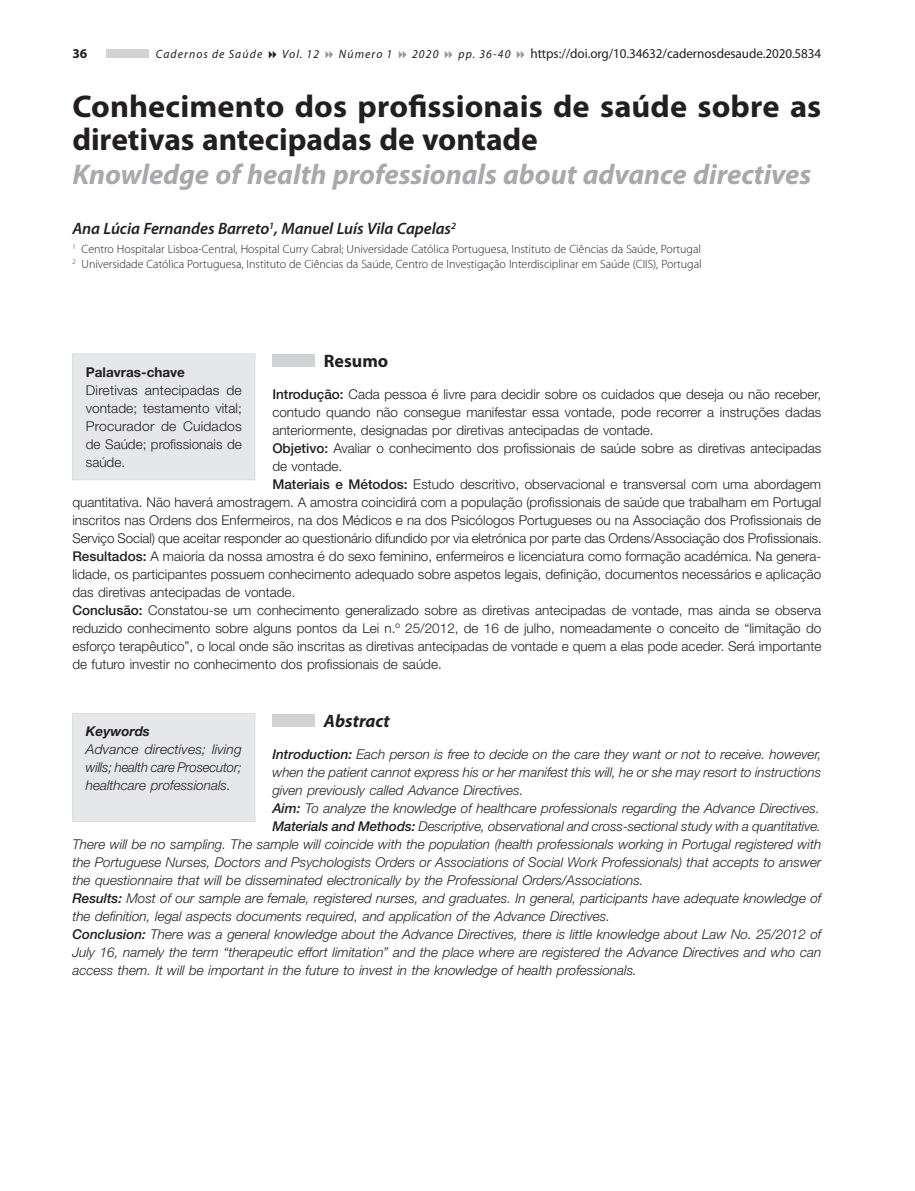
<style>
.page{position:relative;width:915px;height:1191px;background:#fff}
.page>*{position:absolute;margin:0;border:0;box-sizing:border-box;transform-origin:0 0}
.t1{font:700 31.5px/33px "Myriad Pro";color:#231f20}
.t2{font:italic 700 28.5px "Myriad Pro";color:#a8a9ad}
.t3{font:italic 700 18px "Myriad Pro";color:#231f20}
.t4{font:700 18px "Myriad Pro";color:#231f20}
.t5{font:italic 600 16.5px "Myriad Pro";letter-spacing:-.005em;color:#231f20}
.t6{font:300 13.5px/18px "Helvetica Neue LT Std";color:#231f20;text-align:justify}
.t7{font:italic 300 13.5px/18px "Helvetica Neue LT Std";color:#231f20;text-align:justify}
.t8{font:13.5px "Myriad Pro";letter-spacing:-.005em;color:#231f20}
.t9{font:700 13.5px "Helvetica Neue LT Std";color:#231f20}
.t10{font:italic 700 13.5px "Helvetica Neue LT Std";color:#231f20}
.t11{font:700 13.5px "Myriad Pro";color:#231f20}
.t12{font:300 12px/15px "Myriad Pro";letter-spacing:-.005em;color:#231f20}
.t13{font:italic 12px "Myriad Pro";letter-spacing:.095em;color:#231f20}
.s1{font-weight:500}
</style>
<div class="page">
<div style="left:106px;top:50px;width:43px;height:8px;background:#d1d2d4"></div>
<div style="left:272px;top:354px;width:43px;height:13px;background:#d1d2d4"></div>
<div style="left:272px;top:714px;width:43px;height:12px;background:#d1d2d4"></div>
<div style="left:73px;top:354px;width:182px;height:126px;background:#e6e7e9"></div>
<div style="left:72px;top:353px;width:183px;height:127px;border:1px solid #dcdddf"></div>
<div style="left:73px;top:713px;width:182px;height:108px;background:#e6e7e9"></div>
<div style="left:72px;top:713px;width:183px;height:109px;border:1px solid #dcdddf"></div>
<p class="t11" style="left:72px;top:46px;width:16px">36</p>
<p class="t13" style="left:156px;top:48px;width:108px">Cadernos de Saúde</p>
<p class="t13" style="left:282px;top:48px;width:39px">Vol. 12</p>
<p class="t13" style="left:339px;top:48px;width:55px">Número 1</p>
<p class="t13" style="left:412px;top:48px;width:28px">2020</p>
<p class="t13" style="left:458px;top:48px;width:53px">pp. 36-40</p>
<p class="t8" style="left:530px;top:46px;width:292px">https://doi.org/10.34632/cadernosdesaude.2020.5834</p>
<h1 class="t1" style="left:72px;top:90px;width:750px">Conhecimento dos profissionais de saúde sobre as diretivas antecipadas de vontade</h1>
<h2 class="t2" style="left:72px;top:159px;width:740px">Knowledge of health professionals about advance directives</h2>
<p class="t5" style="left:72px;top:219px;width:385px">Ana Lúcia Fernandes Barreto<sup>1</sup>, Manuel Luís Vila Capelas<sup>2</sup></p>
<p class="t12" style="left:72px;top:242px;width:630px"><sup>1</sup> Centro Hospitalar Lisboa-Central, Hospital Curry Cabral; Universidade Católica Portuguesa, Instituto de Ciências da Saúde, Portugal<br><sup>2</sup> Universidade Católica Portuguesa, Instituto de Ciências da Saúde, Centro de Investigação Interdisciplinar em Saúde (CIIS), Portugal</p>
<h3 class="t4" style="left:324px;top:351px;width:66px">Resumo</h3>
<p class="t6" style="left:272px;top:385px;width:550px"><span class="s1">Introdução:</span> Cada pessoa é livre para decidir sobre os cuidados que deseja ou não receber,</p>
<p class="t6" style="left:272px;top:403px;width:550px">contudo quando não consegue manifestar essa vontade, pode recorrer a instruções dadas</p>
<p class="t6" style="left:272px;top:421px;width:382px">anteriormente, designadas por diretivas antecipadas de vontade.</p>
<p class="t6" style="left:272px;top:439px;width:550px"><span class="s1">Objetivo:</span> Avaliar o conhecimento dos profissionais de saúde sobre as diretivas antecipadas</p>
<p class="t6" style="left:272px;top:457px;width:71px">de vontade.</p>
<p class="t6" style="left:272px;top:475px;width:550px"><span class="s1">Materiais e Métodos:</span> Estudo descritivo, observacional e transversal com uma abordagem</p>
<p class="t6" style="left:72px;top:493px;width:750px">quantitativa. Não haverá amostragem. A amostra coincidirá com a população (profissionais de saúde que trabalham em Portugal</p>
<p class="t6" style="left:72px;top:511px;width:750px">inscritos nas Ordens dos Enfermeiros, na dos Médicos e na dos Psicólogos Portugueses ou na Associação dos Profissionais de</p>
<p class="t6" style="left:72px;top:529px;width:750px">Serviço Social) que aceitar responder ao questionário difundido por via eletrónica por parte das Ordens/Associação dos Profissionais.</p>
<p class="t6" style="left:72px;top:547px;width:750px"><span class="s1">Resultados:</span> A maioria da nossa amostra é do sexo feminino, enfermeiros e licenciatura como formação académica. Na genera-</p>
<p class="t6" style="left:72px;top:565px;width:750px">lidade, os participantes possuem conhecimento adequado sobre aspetos legais, definição, documentos necessários e aplicação</p>
<p class="t6" style="left:72px;top:583px;width:224px">das diretivas antecipadas de vontade.</p>
<p class="t6" style="left:72px;top:601px;width:750px"><span class="s1">Conclusão:</span> Constatou-se um conhecimento generalizado sobre as diretivas antecipadas de vontade, mas ainda se observa</p>
<p class="t6" style="left:72px;top:619px;width:750px">reduzido conhecimento sobre alguns pontos da Lei n.º 25/2012, de 16 de julho, nomeadamente o conceito de “limitação do</p>
<p class="t6" style="left:72px;top:637px;width:750px">esforço terapêutico”, o local onde são inscritas as diretivas antecipadas de vontade e quem a elas pode aceder. Será importante</p>
<p class="t6" style="left:72px;top:655px;width:371px">de futuro investir no conhecimento dos profissionais de saúde.</p>
<p class="t9" style="left:86px;top:363px;width:101px">Palavras-chave</p>
<p class="t6" style="left:86px;top:380px;width:157px">Diretivas antecipadas de vontade; testamento vital; Procurador de Cuidados de Saúde; profissionais de saúde.</p>
<h3 class="t3" style="left:324px;top:710px;width:67px">Abstract</h3>
<p class="t7" style="left:272px;top:745px;width:550px"><span class="s1">Introduction:</span> Each person is free to decide on the care they want or not to receive. however,</p>
<p class="t7" style="left:272px;top:763px;width:550px">when the patient cannot express his or her manifest this will, he or she may resort to instructions</p>
<p class="t7" style="left:272px;top:781px;width:252px">given previously called Advance Directives.</p>
<p class="t7" style="left:272px;top:799px;width:548px"><span class="s1">Aim:</span> To analyze the knowledge of healthcare professionals regarding the Advance Directives.</p>
<p class="t7" style="left:272px;top:817px;width:550px"><span class="s1">Materials and Methods:</span> Descriptive, observational and cross-sectional study with a quantitative.</p>
<p class="t7" style="left:72px;top:835px;width:750px">There will be no sampling. The sample will coincide with the population (health professionals working in Portugal registered with</p>
<p class="t7" style="left:72px;top:853px;width:750px">the Portuguese Nurses, Doctors and Psychologists Orders or Associations of Social Work Professionals) that accepts to answer</p>
<p class="t7" style="left:72px;top:871px;width:572px">the questionnaire that will be disseminated electronically by the Professional Orders/Associations.</p>
<p class="t7" style="left:72px;top:888px;width:750px"><span class="s1">Results:</span> Most of our sample are female, registered nurses, and graduates. In general, participants have adequate knowledge of</p>
<p class="t7" style="left:72px;top:906px;width:539px">the definition, legal aspects documents required, and application of the Advance Directives.</p>
<p class="t7" style="left:72px;top:924px;width:750px"><span class="s1">Conclusion:</span> There was a general knowledge about the Advance Directives, there is little knowledge about Law No. 25/2012 of</p>
<p class="t7" style="left:72px;top:942px;width:750px">July 16, namely the term “therapeutic effort limitation” and the place where are registered the Advance Directives and who can</p>
<p class="t7" style="left:72px;top:960px;width:566px">access them. It will be important in the future to invest in the knowledge of health professionals.</p>
<p class="t10" style="left:86px;top:723px;width:66px">Keywords</p>
<p class="t7" style="left:86px;top:740px;width:157px">Advance directives; living wills; health care Prosecutor; healthcare professionals.</p>
</div>
